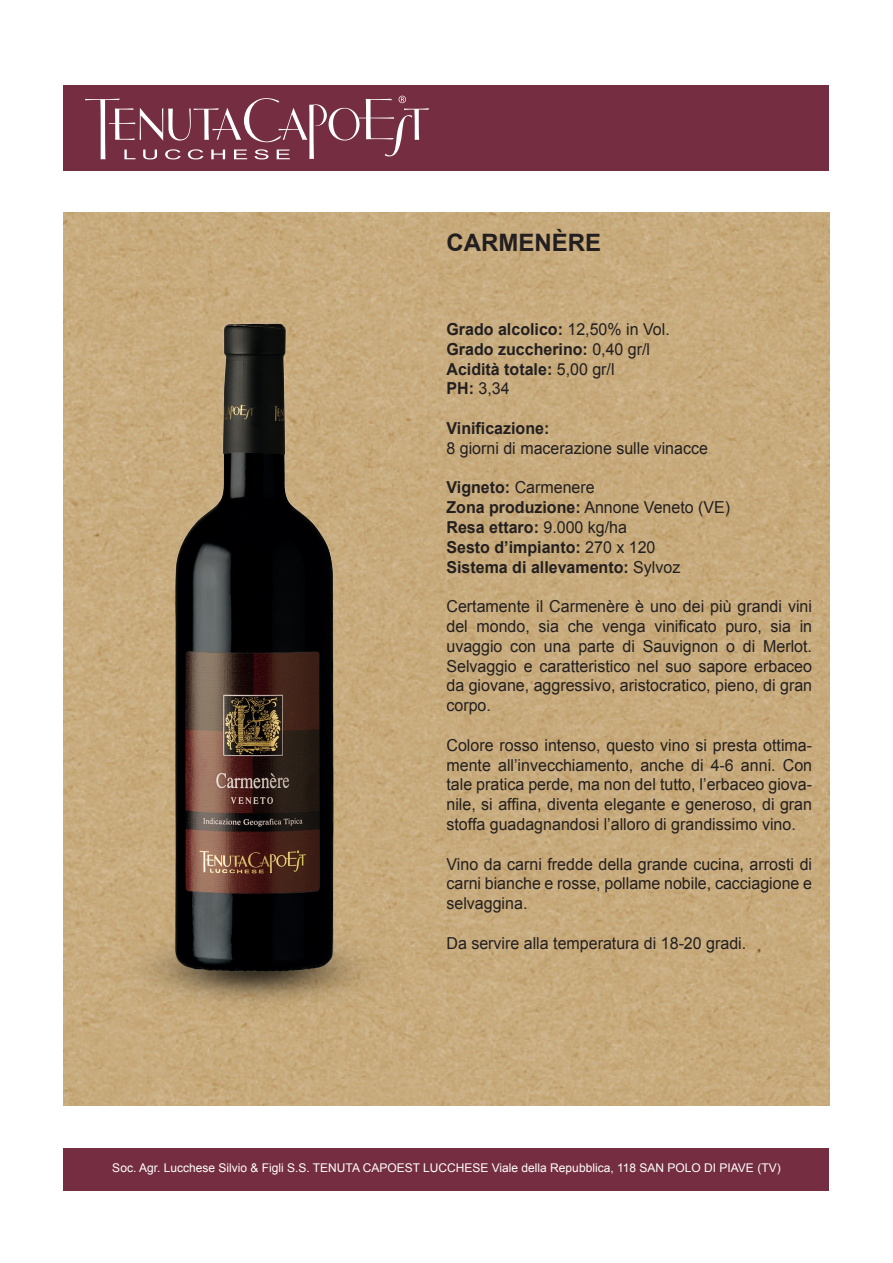
<style>
.page{position:relative;width:893px;height:1263px;background:#fff}
.page>*{position:absolute;margin:0;border:0;box-sizing:border-box;transform-origin:0 0}
.t1{font:700 24px "Arial";color:#231f20}
.t2{font:16.5px/19.8px "Arial";color:#231f20;text-align:justify}
.t3{font:700 16.5px/19.8px "Arial";color:#231f20}
.t4{font:12px "Arial";color:#fff}
.s1{font-weight:400}
</style>
<div class="page">
<img style="left:64px;top:213px;width:765px;height:893px">
<img style="left:64px;top:276px;width:382px;height:766px">
<div style="left:64px;top:1148px;width:765px;height:43px;background:#742d41"></div>
<div style="left:64px;top:85px;width:765px;height:85px;background:#742d41"></div>
<svg style="left:85px;top:96px;width:344px;height:63px"></svg>
<h1 class="t1" style="left:446px;top:227px;width:156px">CARMENÈRE</h1>
<p class="t3" style="left:446px;top:320px;width:225px">Grado alcolico: <span class="s1">12,50% in Vol.<br></span>Grado zuccherino: <span class="s1">0,40 gr/l<br></span>Acidità totale: <span class="s1">5,00 gr/l<br></span>PH: <span class="s1">3,34</span></p>
<p class="t3" style="left:446px;top:419px;width:104px">Vinificazione:</p>
<p class="t2" style="left:446px;top:438px;width:263px">8 giorni di macerazione sulle vinacce</p>
<p class="t3" style="left:446px;top:478px;width:285px">Vigneto: <span class="s1">Carmenere<br></span>Zona produzione: <span class="s1">Annone Veneto (VE)<br></span>Resa ettaro: <span class="s1">9.000 kg/ha<br></span>Sesto d’impianto: <span class="s1">270 x 120<br></span>Sistema di allevamento: <span class="s1">Sylvoz</span></p>
<p class="t2" style="left:446px;top:597px;width:367px">Certamente il Carmenère è uno dei più grandi vini del mondo, sia che venga vinificato puro, sia in uvaggio con una parte di Sauvignon o di Merlot.<br>Selvaggio e caratteristico nel suo sapore erbaceo da giovane, aggressivo, aristocratico, pieno, di gran corpo.</p>
<p class="t2" style="left:446px;top:735px;width:367px">Colore rosso intenso, questo vino si presta ottima&shy;mente all’invecchiamento, anche di 4-6 anni. Con tale pratica perde, ma non del tutto, l’erbaceo giova&shy;nile, si affina, diventa elegante e generoso, di gran stoffa guadagnandosi l’alloro di grandissimo vino.</p>
<p class="t2" style="left:446px;top:854px;width:367px">Vino da carni fredde della grande cucina, arrosti di carni bianche e rosse, pollame nobile, cacciagione e selvaggina.</p>
<p class="t2" style="left:446px;top:933px;width:301px">Da servire alla temperatura di 18-20 gradi.</p>
<p class="t4" style="left:112px;top:1160px;width:670px">Soc. Agr. Lucchese Silvio &amp; Figli S.S. TENUTA CAPOEST LUCCHESE Viale della Repubblica, 118 SAN POLO DI PIAVE (TV)</p>
</div>
